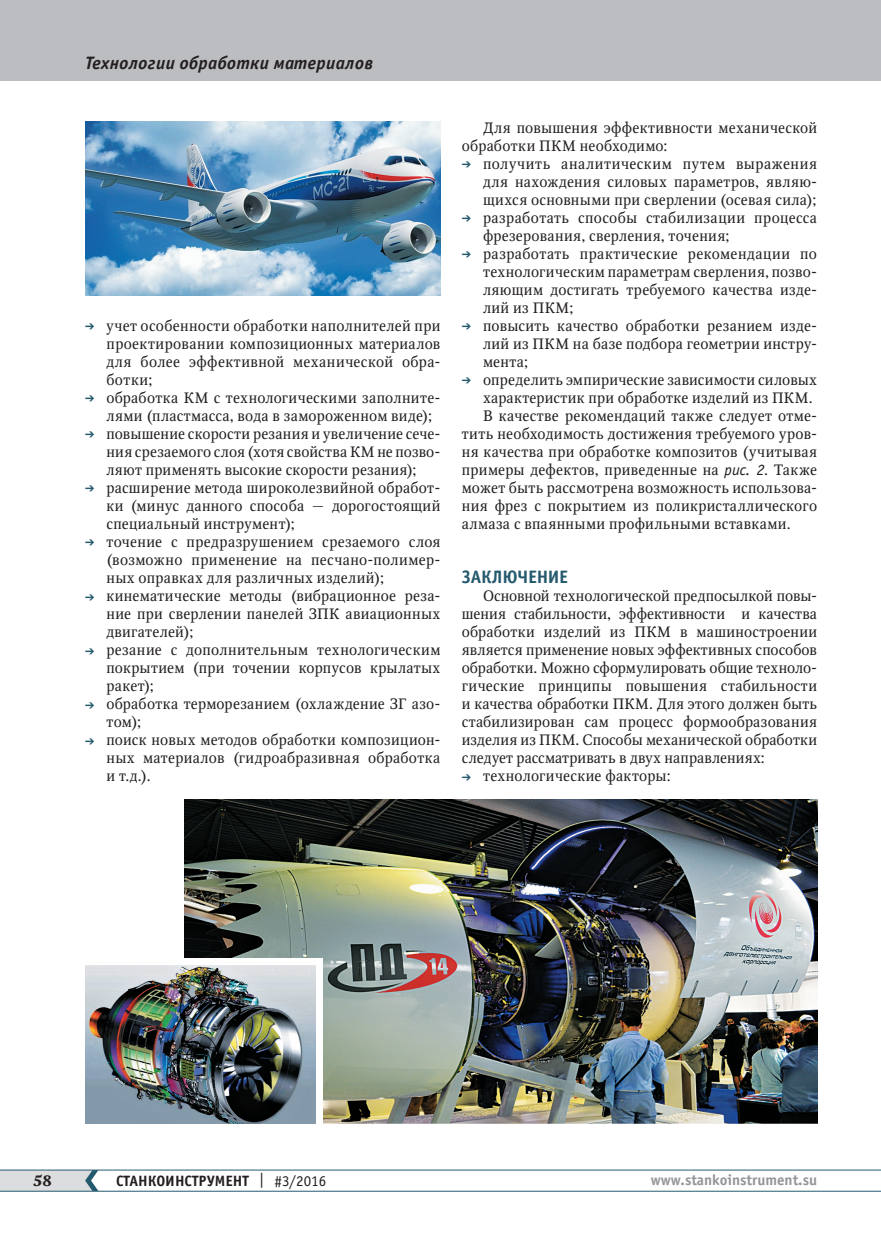
<style>
.page{position:relative;width:881px;height:1234px;background:#fff}
.page>*{position:absolute;margin:0;border:0;box-sizing:border-box;transform-origin:0 0}
.t1{font:italic 700 18px "Officina Sans C";letter-spacing:.015em;color:#231f20}
.t2{font:700 18px "Officina Sans C";letter-spacing:-.015em;color:#255a6e}
.t3{font:15px/18px "Octava";letter-spacing:.02em;color:#231f20;text-align:justify}
.t4{font:700 15px "Officina Sans C";color:#231f20}
.t5{font:700 15px "Officina Sans C";color:#939598}
.t6{font:700 15px "Octava";color:#231f20}
.s1{color:#255a6e}
.s2{font-family:"Officina Sans C";font-style:italic;font-size:15.75px}
.s3{font-weight:400}
</style>
<div class="page">
<hr style="left:0;top:1190px;width:880px;height:1px;background:#255a6e">
<hr style="left:0;top:1169px;width:880px;height:1px;background:#255a6e">
<svg style="left:0;top:1169px;width:98px;height:21px;background:#cbd1d5"></svg>
<div style="left:0;top:0;width:880px;height:81px;background:#bcbdc0"></div>
<img style="left:185px;top:799px;width:631px;height:324px">
<div style="left:85px;top:958px;width:238px;height:165px;background:#fff"></div>
<img style="left:85px;top:965px;width:230px;height:158px">
<img style="left:85px;top:121px;width:355px;height:174px">
<p class="t1" style="left:85px;top:53px;width:289px">Технологии обработки материалов</p>
<p class="t3" style="left:106px;top:317px;width:335px;text-indent:-21px"><span class="s1">➔</span> учет особенности обработки наполнителей при проектировании композиционных материалов для более эффективной механической обра&shy;ботки;</p>
<p class="t3" style="left:106px;top:389px;width:335px;text-indent:-21px"><span class="s1">➔</span> обработка КМ с технологическими заполните&shy;лями (пластмасса, вода в замороженном виде);</p>
<p class="t3" style="left:106px;top:425px;width:335px;text-indent:-21px"><span class="s1">➔</span> повышение скорости резания и увеличение сече&shy;ния срезаемого слоя (хотя свойства КМ не позво&shy;ляют применять высокие скорости резания);</p>
<p class="t3" style="left:106px;top:479px;width:335px;text-indent:-21px"><span class="s1">➔</span> расширение метода широколезвийной обработ&shy;ки (минус данного способа — дорогостоящий специальный инструмент);</p>
<p class="t3" style="left:106px;top:533px;width:335px;text-indent:-21px"><span class="s1">➔</span> точение с предразрушением срезаемого слоя (возможно применение на песчано-полимер&shy;ных оправках для различных изделий);</p>
<p class="t3" style="left:106px;top:587px;width:335px;text-indent:-21px"><span class="s1">➔</span> кинематические методы (вибрационное реза&shy;ние при сверлении панелей ЗПК авиационных двигателей);</p>
<p class="t3" style="left:106px;top:641px;width:335px;text-indent:-21px"><span class="s1">➔</span> резание с дополнительным технологическим покрытием (при точении корпусов крылатых ракет);</p>
<p class="t3" style="left:106px;top:695px;width:335px;text-indent:-21px"><span class="s1">➔</span> обработка терморезанием (охлаждение ЗГ азо&shy;том);</p>
<p class="t3" style="left:106px;top:731px;width:335px;text-indent:-21px"><span class="s1">➔</span> поиск новых методов обработки композицион&shy;ных материалов (гидроабразивная обработка и т.д.).</p>
<p class="t3" style="left:461px;top:119px;width:357px;text-indent:21px">Для повышения эффективности механической обработки ПКМ необходимо:</p>
<p class="t3" style="left:483px;top:155px;width:335px;text-indent:-21px"><span class="s1">➔</span> получить аналитическим путем выражения для нахождения силовых параметров, являю&shy;щихся основными при сверлении (осевая сила);</p>
<p class="t3" style="left:483px;top:209px;width:335px;text-indent:-21px"><span class="s1">➔</span> разработать способы стабилизации процесса фрезерования, сверления, точения;</p>
<p class="t3" style="left:483px;top:245px;width:335px;text-indent:-21px"><span class="s1">➔</span> разработать практические рекомендации по технологическим параметрам сверления, позво&shy;ляющим достигать требуемого качества изде&shy;лий из ПКМ;</p>
<p class="t3" style="left:483px;top:317px;width:335px;text-indent:-21px"><span class="s1">➔</span> повысить качество обработки резанием изде&shy;лий из ПКМ на базе подбора геометрии инстру&shy;мента;</p>
<p class="t3" style="left:461px;top:371px;width:357px"><span class="s1">➔</span> определить эмпирические зависимости силовых</p>
<p class="t3" style="left:483px;top:389px;width:331px">характеристик при обработке изделий из ПКМ.</p>
<p class="t3" style="left:483px;top:407px;width:335px">В качестве рекомендаций также следует отме-</p>
<p class="t3" style="left:461px;top:425px;width:357px">тить необходимость достижения требуемого уров-</p>
<p class="t3" style="left:461px;top:443px;width:357px">ня качества при обработке композитов (учитывая</p>
<p class="t3" style="left:461px;top:461px;width:357px">примеры дефектов, приведенные на <span class="s2">рис. 2</span>. Также</p>
<p class="t3" style="left:461px;top:479px;width:357px">может быть рассмотрена возможность использова-</p>
<p class="t3" style="left:461px;top:497px;width:357px">ния фрез с покрытием из поликристаллического</p>
<p class="t3" style="left:461px;top:515px;width:330px">алмаза с впаянными профильными вставками.</p>
<p class="t2" style="left:461px;top:567px;width:108px">ЗАКЛЮЧЕНИЕ</p>
<p class="t3" style="left:461px;top:587px;width:357px;text-indent:21px">Основной технологической предпосылкой повы&shy;шения стабильности, эффективности и качества обработки изделий из ПКМ в машиностроении является применение новых эффективных способов обработки. Можно сформулировать общие техноло&shy;гические принципы повышения стабильности и качества обработки ПКМ. Для этого должен быть стабилизирован сам процесс формообразования изделия из ПКМ. Способы механической обработки следует рассматривать в двух направлениях:</p>
<p class="t3" style="left:461px;top:767px;width:210px"><span class="s1">➔</span> технологические факторы:</p>
<p class="t6" style="left:33px;top:1170px;width:20px">58</p>
<p class="t4" style="left:116px;top:1171px;width:211px">СТАНКОИНСТРУМЕНТ <span class="s3">| #3/2016</span></p>
<p class="t5" style="left:650px;top:1171px;width:168px">www.stankoinstrument.su</p>
</div>
